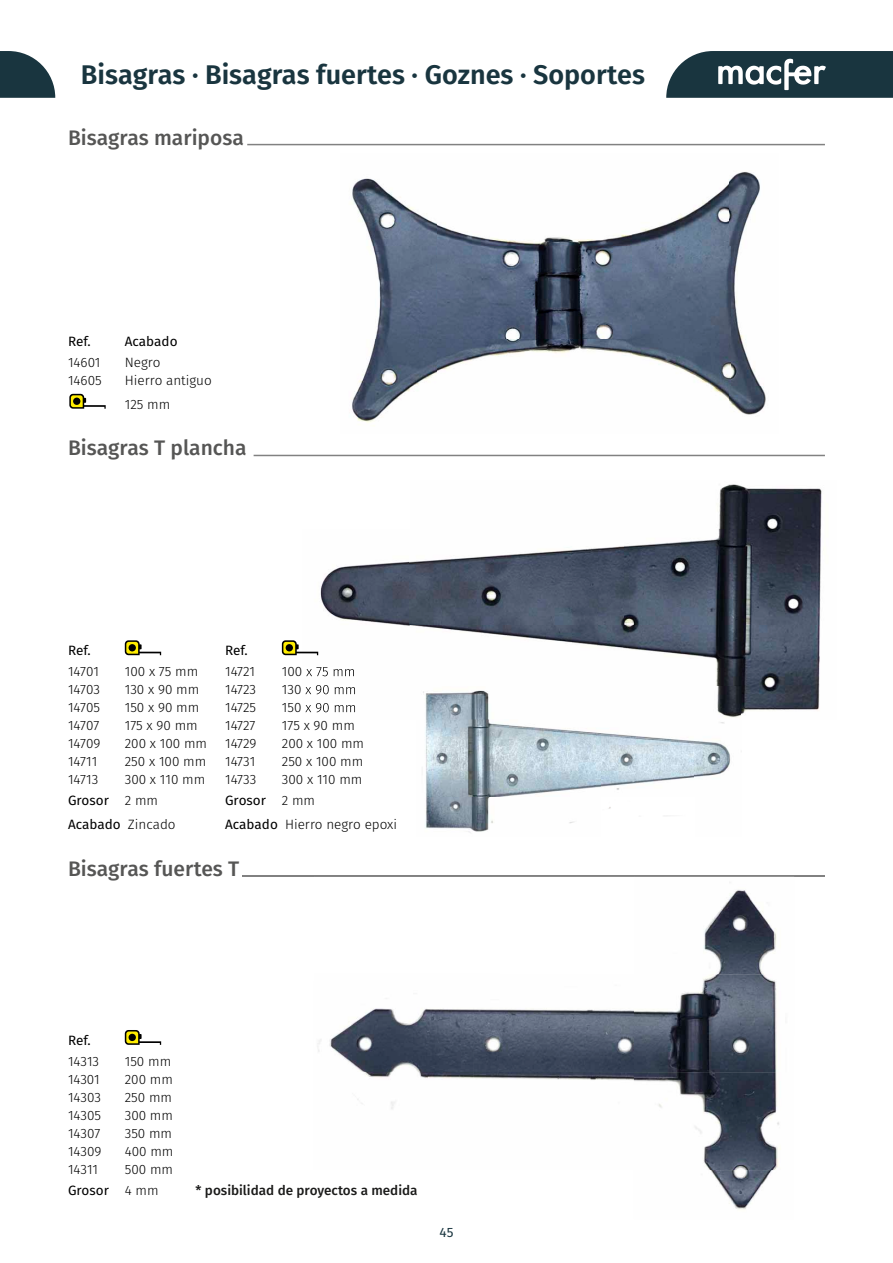
<style>
.page{position:relative;width:893px;height:1263px;background:#fff}
.page>*{position:absolute;margin:0;border:0;box-sizing:border-box;transform-origin:0 0}
.t1{font:600 27px "Fira Sans";color:#19353f}
.t2{font:500 21px "Fira Sans";color:#565655}
.t3{font:300 13.5px/18px "Fira Sans";color:#000}
.t4{font:13.5px/24px "Fira Sans";color:#000}
.t5{font:500 13.5px "Fira Sans";color:#1b1b1a}
.t6{font:13.5px "Fira Sans";color:#19353f}
.s1{font-weight:300}
.s2{font-weight:400}
</style>
<div class="page">
<hr style="left:247px;top:144px;width:578px;height:1px;background:#818181">
<img style="left:352px;top:172px;width:414px;height:254px">
<hr style="left:254px;top:455px;width:571px;height:1px;background:#818181">
<hr style="left:243px;top:875px;width:582px;height:2px;background:#818181">
<img style="left:317px;top:876px;width:477px;height:334px">
<img style="left:425px;top:719px;width:306px;height:114px">
<img style="left:305px;top:484px;width:517px;height:235px">
<img style="left:305px;top:667px;width:49px;height:9px">
<img style="left:305px;top:685px;width:50px;height:9px">
<img style="left:305px;top:703px;width:50px;height:9px">
<svg style="left:69px;top:394px;width:37px;height:15px"></svg>
<div style="left:73px;top:398px;width:7px;height:7px;background:#000;border-radius:50%"></div>
<svg style="left:125px;top:640px;width:36px;height:15px"></svg>
<div style="left:129px;top:644px;width:7px;height:7px;background:#000;border-radius:50%"></div>
<svg style="left:125px;top:1030px;width:36px;height:15px"></svg>
<div style="left:129px;top:1034px;width:7px;height:7px;background:#000;border-radius:50%"></div>
<svg style="left:282px;top:640px;width:36px;height:15px"></svg>
<div style="left:286px;top:644px;width:7px;height:7px;background:#000;border-radius:50%"></div>
<svg style="left:0;top:51px;width:55px;height:47px"></svg>
<svg style="left:666px;top:51px;width:227px;height:47px;background:#3c545c"></svg>
<h1 class="t1" style="left:81px;top:50px;width:566px">Bisagras · Bisagras fuertes · Goznes · Soportes</h1>
<h2 class="t2" style="left:68px;top:118px;width:177px">Bisagras mariposa</h2>
<p class="t4" style="left:68px;top:327px;width:24px">Ref.</p>
<p class="t3" style="left:68px;top:351px;width:35px">14601<br>14605</p>
<p class="t4" style="left:125px;top:327px;width:54px">Acabado</p>
<p class="t3" style="left:125px;top:351px;width:89px">Negro<br>Hierro antiguo</p>
<p class="t3" style="left:125px;top:393px;width:47px">125 mm</p>
<h2 class="t2" style="left:68px;top:429px;width:180px">Bisagras T plancha</h2>
<p class="t4" style="left:68px;top:637px;width:24px">Ref.</p>
<p class="t3" style="left:68px;top:661px;width:34px">14701<br>14703<br>14705<br>14707<br>14709<br>14711<br>14713</p>
<p class="t4" style="left:68px;top:787px;width:109px">Grosor<br>Acabado <span class="s1">Zincado</span></p>
<p class="t3" style="left:125px;top:661px;width:84px">100 x 75 mm<br>130 x 90 mm<br>150 x 90 mm<br>175 x 90 mm<br>200 x 100 mm<br>250 x 100 mm<br>300 x 110 mm</p>
<p class="t3" style="left:125px;top:790px;width:35px">2 mm</p>
<p class="t4" style="left:225px;top:637px;width:24px">Ref.</p>
<p class="t3" style="left:225px;top:661px;width:33px;text-align:justify">14721<br>14723<br>14725<br>14727<br>14729<br>14731<br>14733</p>
<p class="t3" style="left:225px;top:787px;width:173px;line-height:24px"><span class="s2">Grosor<br>Acabado</span> Hierro negro epoxi</p>
<p class="t3" style="left:282px;top:715px;width:84px">175 x 90 mm<br>200 x 100 mm<br>250 x 100 mm<br>300 x 110 mm</p>
<p class="t3" style="left:282px;top:790px;width:35px">2 mm</p>
<h2 class="t2" style="left:68px;top:849px;width:173px">Bisagras fuertes T</h2>
<p class="t4" style="left:68px;top:1027px;width:24px">Ref.</p>
<p class="t3" style="left:68px;top:1051px;width:35px">14313<br>14301<br>14303<br>14305<br>14307<br>14309<br>14311</p>
<p class="t4" style="left:68px;top:1177px;width:42px">Grosor</p>
<p class="t3" style="left:125px;top:1051px;width:50px">150 mm<br>200 mm<br>250 mm<br>300 mm<br>350 mm<br>400 mm<br>500 mm</p>
<p class="t3" style="left:125px;top:1180px;width:35px">4 mm</p>
<p class="t5" style="left:196px;top:1178px;width:224px">* posibilidad de proyectos a medida</p>
<p class="t6" style="left:439px;top:1220px;width:15px">45</p>
</div>
